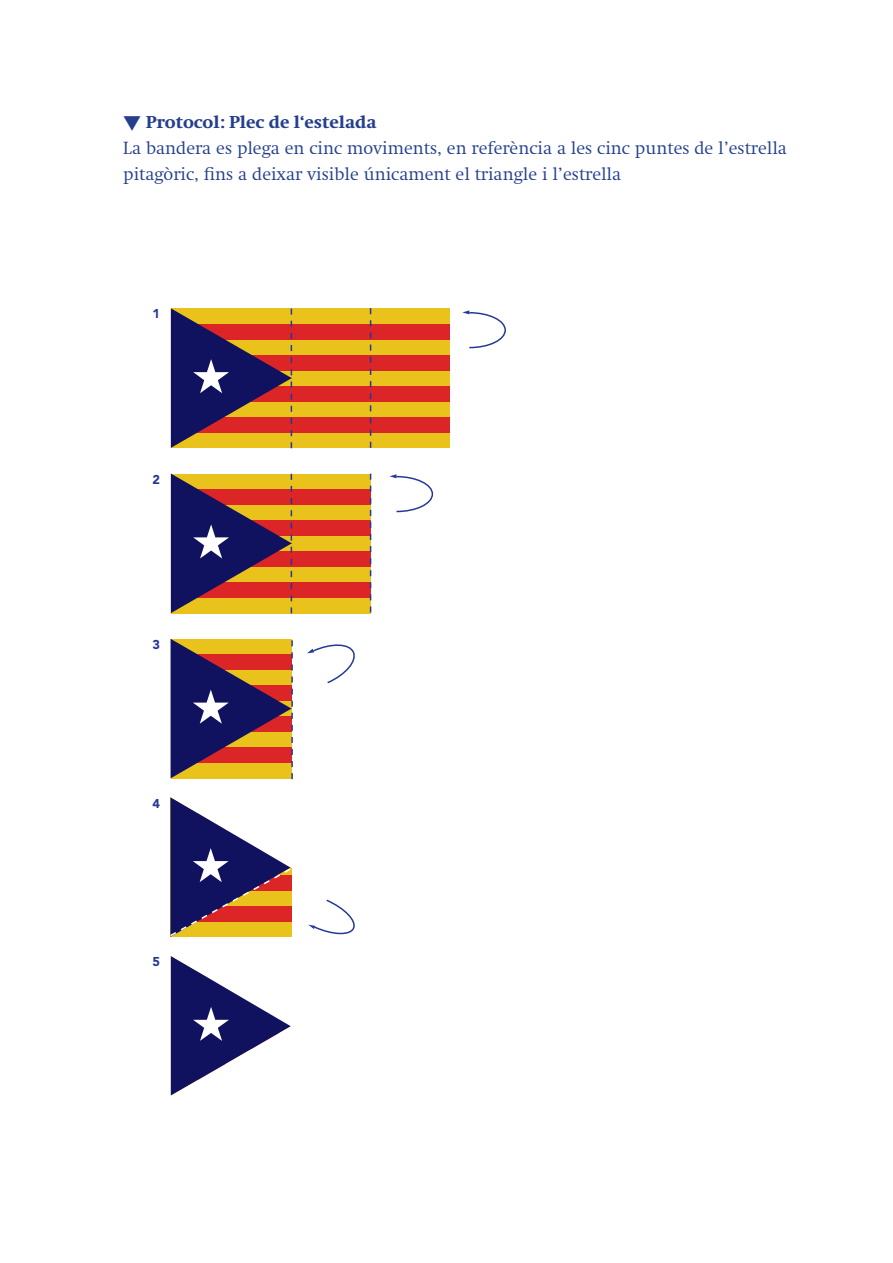
<style>
.page{position:relative;width:893px;height:1263px;background:#fff}
.page>*{position:absolute;margin:0;border:0;box-sizing:border-box;transform-origin:0 0}
.t1{font:300 18px/25.5px "Swift LT Std";color:#253f8e}
.t2{font:800 18px "Swift EF";color:#253f8e}
.t3{font:900 12.75px "Avenir LT Std";color:#263895}
</style>
<div class="page">
<div style="left:171px;top:308px;width:279px;height:140px;background:#eac21c"></div>
<div style="left:194px;top:324px;width:256px;height:15px;background:#dc2526"></div>
<div style="left:195px;top:355px;width:255px;height:15px;background:#dc2526"></div>
<div style="left:195px;top:386px;width:255px;height:15px;background:#dc2526"></div>
<div style="left:195px;top:417px;width:255px;height:15px;background:#dc2526"></div>
<div style="left:171px;top:474px;width:279px;height:139px;background:#eac21c"></div>
<div style="left:194px;top:489px;width:256px;height:16px;background:#dc2526"></div>
<div style="left:195px;top:520px;width:255px;height:15px;background:#dc2526"></div>
<div style="left:195px;top:551px;width:255px;height:15px;background:#dc2526"></div>
<div style="left:195px;top:582px;width:255px;height:15px;background:#dc2526"></div>
<div style="left:371px;top:466px;width:91px;height:159px;background:#fff"></div>
<svg style="left:370px;top:474px;width:1px;height:138px"></svg>
<svg style="left:370px;top:308px;width:1px;height:140px"></svg>
<svg style="left:171px;top:308px;width:121px;height:140px"></svg>
<svg style="left:171px;top:474px;width:121px;height:139px"></svg>
<svg style="left:462px;top:310px;width:44px;height:39px"></svg>
<svg style="left:389px;top:474px;width:45px;height:39px"></svg>
<svg style="left:170px;top:639px;width:185px;height:456px"></svg>
<p class="t2" style="left:123px;top:113px;width:255px">▼ Protocol: Plec de l‘estelada</p>
<p class="t1" style="left:123px;top:136px;width:665px">La bandera es plega en cinc moviments, en referència a les cinc puntes de l’estrella pitagòric, fins a deixar visible únicament el triangle i l’estrella</p>
<p class="t3" style="left:152px;top:306px;width:9px">1</p>
<p class="t3" style="left:152px;top:472px;width:9px">2</p>
<p class="t3" style="left:152px;top:637px;width:9px">3</p>
<p class="t3" style="left:152px;top:796px;width:9px">4</p>
<p class="t3" style="left:152px;top:954px;width:9px">5</p>
</div>
